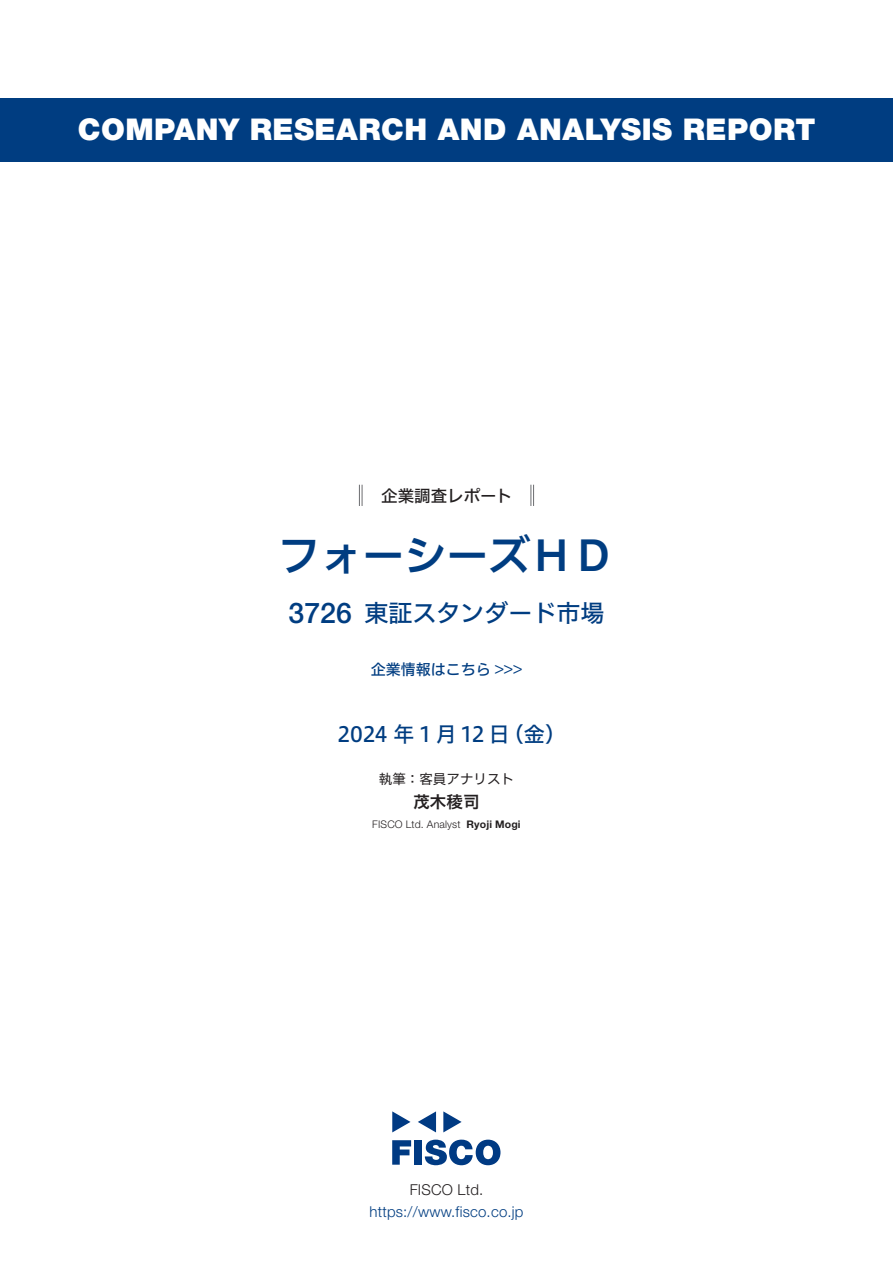
<style>
.page{position:relative;width:893px;height:1263px;background:#fff}
.page>*{position:absolute;margin:0;border:0;box-sizing:border-box;transform-origin:0 0}
.t1{font:42px "Hiragino UD Sans F Std N W6";color:#003d81}
.t2{font:900 30px "Helvetica Neue LT Std";letter-spacing:.015em;color:#fff}
.t3{font:500 28.5px "Helvetica Neue LT Std";color:#003d81}
.t4{font:24px "Hiragino UD Sans F Std N W5";color:#003d81}
.t5{font:21px "Hiragino UD Sans F Std N W5";letter-spacing:-.015em;color:#003d81}
.t6{font:16.5px "Hiragino UD Sans F Std N W5";color:#231f20}
.t7{font:16.5px "Hiragino UD Sans F Std N W6";color:#231f20}
.t8{font:300 15px "Helvetica Neue LT Std";letter-spacing:.015em;color:#003d81}
.t9{font:15px "Hiragino UD Sans F Std N W5";color:#003d81}
.t10{font:300 15px "Helvetica Neue LT Std";letter-spacing:.015em;color:#231f20}
.t11{font:13.5px "Hiragino UD Sans F Std N W4";color:#231f20}
.t12{font:300 10.5px "Helvetica Neue LT Std";letter-spacing:.015em;color:#231f20}
.t13{font:700 10.5px "Helvetica Neue LT Std";letter-spacing:.015em;color:#231f20}
</style>
<div class="page">
<svg style="left:392px;top:1140px;width:19px;height:25px"></svg>
<div style="left:414px;top:1140px;width:8px;height:25px;background:#003a83"></div>
<svg style="left:425px;top:1139px;width:75px;height:26px"></svg>
<svg style="left:392px;top:1111px;width:18px;height:21px"></svg>
<svg style="left:443px;top:1111px;width:19px;height:21px"></svg>
<svg style="left:418px;top:1111px;width:18px;height:21px"></svg>
<div style="left:0;top:98px;width:893px;height:64px;background:#003d81"></div>
<svg style="left:359px;top:485px;width:4px;height:21px"></svg>
<svg style="left:531px;top:485px;width:3px;height:21px"></svg>
<p class="t2" style="left:78px;top:112px;width:739px">COMPANY RESEARCH AND ANALYSIS REPORT</p>
<p class="t6" style="left:365px;top:483px;width:149px">　企業調査レポート</p>
<h1 class="t1" style="left:278px;top:523px;width:338px">フォーシーズＨＤ</h1>
<p class="t3" style="left:289px;top:596px;width:65px">3726</p>
<p class="t4" style="left:364px;top:594px;width:241px">東証スタンダード市場</p>
<p class="t9" style="left:371px;top:658px;width:153px">企業情報はこちら &lt;&lt;&lt;</p>
<p class="t5" style="left:337px;top:718px;width:174px">2024 年 1 月 12 日</p>
<p class="t5" style="left:503px;top:718px;width:65px">（金(</p>
<p class="t11" style="left:379px;top:768px;width:137px">執筆：客員アナリスト</p>
<p class="t7" style="left:413px;top:789px;width:67px">茂木稜司</p>
<p class="t13" style="left:466px;top:818px;width:56px">Ryoji Mogi</p>
<p class="t12" style="left:372px;top:818px;width:90px">FISCO Ltd. Analyst</p>
<p class="t10" style="left:410px;top:1180px;width:75px">FISCO Ltd.</p>
<p class="t8" style="left:369px;top:1202px;width:156px">https://www.fisco.co j p.</p>
</div>
